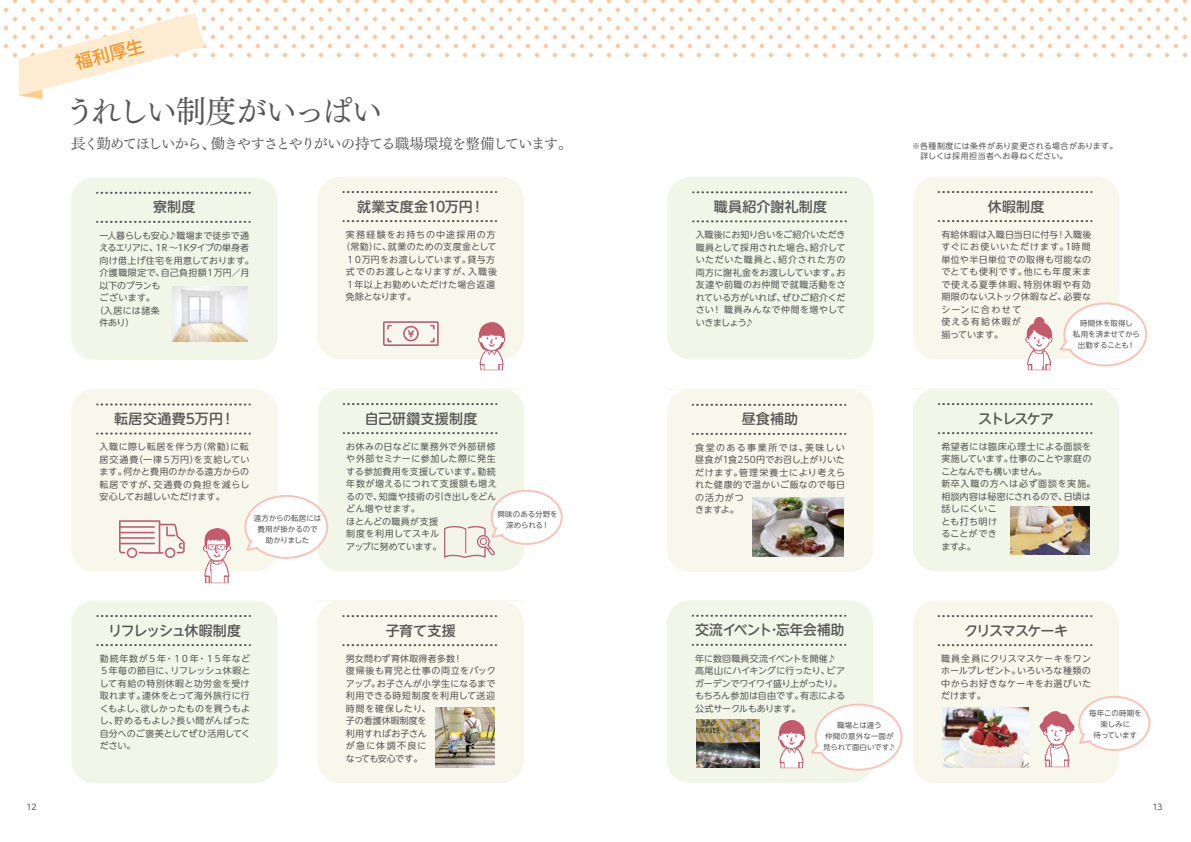
<style>
.page{position:relative;width:1191px;height:842px;background:#fff}
.page>*{position:absolute;margin:0;border:0;box-sizing:border-box;transform-origin:0 0}
.t1{font:31.2px "Tsuku Min Pro M";letter-spacing:-.075em;color:#595757}
.t2{font:500 17.5px "UD Shin M Go Pro";color:#f3982d}
.t3{font:14.5px "Tsuku Min Pro M";letter-spacing:-.095em;color:#595757}
.t4{font:500 14px "UD Shin M Go Pro";letter-spacing:.005em;color:#595757}
.t5{font:500 14px "UD Shin M Go Pro";letter-spacing:-.085em;color:#595757}
.t6{font:500 14px "UD Shin M Go Pro";letter-spacing:.025em;color:#595757}
.t7{font:500 14px "UD Shin M Go Pro";letter-spacing:-.095em;color:#595757}
.t8{font:9px/12.5px "UD Shin M Go Pro";letter-spacing:.025em;color:#595757;text-align:justify}
.t9{font:9px/12.5px "UD Shin M Go Pro";letter-spacing:.05em;color:#595757}
.t10{font:9px/12.5px "UD Shin M Go Pro";letter-spacing:-.01em;color:#595757}
.t11{font:9px "UD Shin M Go Pro";letter-spacing:-.08em;color:#595757}
.t12{font:9px "UD Shin M Go Pro";letter-spacing:.08em;color:#595757}
.t13{font:9px "UD Shin M Go Pro";letter-spacing:.045em;color:#595757}
.t14{font:9px "UD Shin M Go Pro";letter-spacing:.12em;color:#595757}
.t15{font:9px "UD Shin M Go Pro";letter-spacing:-.04em;color:#595757}
.t16{font:9px "UD Shin M Go Pro";letter-spacing:-.03em;color:#595757}
.t17{font:8px/10px "UD Shin M Go Pro";letter-spacing:.03em;color:#595757}
.t18{font:7.5px/11px "UD Shin M Go Pro";letter-spacing:-.01em;color:#595757;text-align:center}
</style>
<div class="page">
<svg style="left:3px;top:0;width:1185px;height:58px"></svg>
<div style="left:317px;top:177px;width:207px;height:182px;background:#f8f7ec;border-radius:23px"></div>
<div style="left:71px;top:601px;width:207px;height:182px;background:#f2f6e9;border-radius:23px"></div>
<div style="left:913px;top:177px;width:206px;height:182px;background:#f8f7ec;border-radius:23px"></div>
<div style="left:667px;top:600px;width:206px;height:183px;background:#f2f6e9;border-radius:23px"></div>
<div style="left:913px;top:601px;width:206px;height:182px;background:#f8f7ec;border-radius:23px"></div>
<div style="left:71px;top:389px;width:207px;height:182px;background:#f8f7ec;border-radius:23px"></div>
<div style="left:318px;top:389px;width:206px;height:182px;background:#f2f6e9;border-radius:23px"></div>
<div style="left:667px;top:177px;width:206px;height:182px;background:#f2f6e9;border-radius:23px"></div>
<div style="left:667px;top:389px;width:206px;height:183px;background:#f8f7ec;border-radius:23px"></div>
<div style="left:913px;top:389px;width:206px;height:182px;background:#f2f6e9;border-radius:23px"></div>
<div style="left:71px;top:177px;width:206px;height:183px;background:#f2f6e9;border-radius:23px"></div>
<div style="left:317px;top:601px;width:207px;height:182px;background:#f8f7ec;border-radius:23px"></div>
<svg style="left:19px;top:13px;width:186px;height:86px"></svg>
<svg style="left:343px;top:220px;width:154px;height:2px"></svg>
<svg style="left:343px;top:191px;width:154px;height:2px"></svg>
<svg style="left:97px;top:432px;width:153px;height:2px"></svg>
<svg style="left:97px;top:403px;width:153px;height:2px"></svg>
<svg style="left:344px;top:432px;width:153px;height:2px"></svg>
<svg style="left:344px;top:403px;width:153px;height:2px"></svg>
<svg style="left:97px;top:644px;width:154px;height:2px"></svg>
<svg style="left:97px;top:615px;width:154px;height:2px"></svg>
<svg style="left:693px;top:220px;width:153px;height:2px"></svg>
<svg style="left:693px;top:191px;width:153px;height:2px"></svg>
<svg style="left:938px;top:220px;width:154px;height:2px"></svg>
<svg style="left:938px;top:191px;width:154px;height:2px"></svg>
<svg style="left:692px;top:433px;width:154px;height:2px"></svg>
<svg style="left:692px;top:404px;width:154px;height:2px"></svg>
<svg style="left:938px;top:432px;width:154px;height:2px"></svg>
<svg style="left:938px;top:403px;width:154px;height:2px"></svg>
<svg style="left:692px;top:644px;width:154px;height:2px"></svg>
<svg style="left:692px;top:615px;width:154px;height:2px"></svg>
<svg style="left:938px;top:644px;width:154px;height:2px"></svg>
<svg style="left:938px;top:615px;width:154px;height:2px"></svg>
<svg style="left:97px;top:221px;width:153px;height:2px"></svg>
<svg style="left:97px;top:192px;width:153px;height:2px"></svg>
<img style="left:478px;top:322px;width:27px;height:49px">
<img style="left:778px;top:720px;width:28px;height:49px">
<img style="left:200px;top:528px;width:36px;height:56px">
<img style="left:1025px;top:317px;width:28px;height:54px">
<img style="left:1039px;top:711px;width:36px;height:57px">
<img style="left:752px;top:497px;width:91px;height:60px">
<img style="left:942px;top:707px;width:86px;height:61px">
<img style="left:696px;top:719px;width:63px;height:48px">
<img style="left:1010px;top:507px;width:80px;height:47px">
<img style="left:444px;top:527px;width:50px;height:30px">
<img style="left:119px;top:520px;width:65px;height:38px">
<img style="left:383px;top:321px;width:55px;height:24px">
<div style="left:245px;top:496px;width:82px;height:62px;background:#fff;border-radius:50%"></div>
<div style="left:244px;top:495px;width:84px;height:64px;border:2px solid #f7c4bc;border-radius:50%"></div>
<svg style="left:246px;top:538px;width:14px;height:14px"></svg>
<div style="left:1064px;top:303px;width:82px;height:62px;background:#fff;border-radius:50%"></div>
<div style="left:1063px;top:302px;width:84px;height:64px;border:2px solid #f7c4bc;border-radius:50%"></div>
<svg style="left:1059px;top:339px;width:14px;height:13px"></svg>
<div style="left:815px;top:705px;width:86px;height:65px;background:#fff;border-radius:50%"></div>
<div style="left:814px;top:704px;width:88px;height:67px;border:2px solid #f7c4bc;border-radius:50%"></div>
<svg style="left:811px;top:742px;width:13px;height:13px"></svg>
<div style="left:491px;top:491px;width:71px;height:53px;background:#fff;border-radius:50%"></div>
<div style="left:490px;top:490px;width:73px;height:55px;border:2px solid #f7c4bc;border-radius:50%"></div>
<svg style="left:489px;top:525px;width:16px;height:15px"></svg>
<div style="left:1079px;top:697px;width:70px;height:53px;background:#fff;border-radius:50%"></div>
<div style="left:1078px;top:696px;width:72px;height:55px;border:2px solid #f7c4bc;border-radius:50%"></div>
<svg style="left:1079px;top:731px;width:13px;height:14px"></svg>
<svg style="left:343px;top:644px;width:154px;height:2px"></svg>
<svg style="left:343px;top:615px;width:154px;height:2px"></svg>
<img style="left:436px;top:708px;width:59px;height:60px">
<img style="left:172px;top:286px;width:76px;height:56px">
<h2 class="t2" style="left:72px;top:49px;width:72px;rotate:-15deg">福利厚生</h2>
<h1 class="t1" style="left:64px;top:83px;width:320px">うれしい制度がいっぱい</h1>
<h3 class="t3" style="left:71px;top:131px;width:503px">長く勤めてほしいから、働きやすさとやりがいの持てる職場環境を整備しています。</h3>
<h3 class="t4" style="left:153px;top:196px;width:44px">寮制度</h3>
<p class="t10" style="left:99px;top:228px;width:151px">一人暮らしも安心♪職場まで徒歩で通</p>
<p class="t11" style="left:99px;top:240px;width:151px">えるエリアに、１R ～１Kタイプの単身者</p>
<p class="t8" style="left:99px;top:253px;width:156px">向け借上げ住宅を用意しております。</p>
<p class="t8" style="left:99px;top:266px;width:151px">介護職限定で、自己負担額１万円／月</p>
<p class="t16" style="left:99px;top:278px;width:62px">以下のプランも</p>
<p class="t8" style="left:99px;top:291px;width:62px">ございます。　</p>
<p class="t8" style="left:95px;top:303px;width:66px">（入居には諸条</p>
<p class="t8" style="left:99px;top:316px;width:36px">件あり）</p>
<h3 class="t4" style="left:357px;top:195px;width:129px">就業支度金10万円！</h3>
<p class="t14" style="left:346px;top:227px;width:151px">実務経験をお持ちの中途採用の方</p>
<p class="t8" style="left:341px;top:240px;width:157px">（常勤）に、就業のための支度金として</p>
<p class="t8" style="left:346px;top:253px;width:151px">１０万円をお渡ししています。貸与方</p>
<p class="t12" style="left:346px;top:265px;width:153px">式でのお渡しとなりますが、入職後</p>
<p class="t13" style="left:346px;top:277px;width:151px">１年以上お勤めいただけた場合返還</p>
<p class="t15" style="left:346px;top:290px;width:72px">免除となります。</p>
<h3 class="t6" style="left:114px;top:407px;width:122px">転居交通費5万円！</h3>
<p class="t8" style="left:100px;top:440px;width:151px">入職に際し転居を伴う方（常勤）に転居交通費（一律５万円）を支給しています。何かと費用のかかる遠方からの転居ですが、交通費の負担を減らし安心してお越しいただけます。</p>
<p class="t18" style="left:254px;top:512px;width:69px">遠方からの転居には費用が掛かるので助かりました</p>
<h3 class="t4" style="left:365px;top:407px;width:114px">自己研鑽支援制度</h3>
<p class="t8" style="left:346px;top:440px;width:152px;text-align:left">お休みの日などに業務外で外部研修や外部セミナーに参加した際に発生する参加費用を支援しています。勤続年数が増えるにつれて支援額も増えるので、知識や技術の引き出しをどんどん増やせます。<br>ほとんどの職員が支援<br>制度を利用してスキル<br>アップに努めています。</p>
<p class="t18" style="left:497px;top:508px;width:62px">興味のある分野を深められる！</p>
<h3 class="t5" style="left:108px;top:619px;width:134px">リフレッシュ休暇制度</h3>
<p class="t8" style="left:100px;top:652px;width:152px">勤続年数が５年・１０年・１５年など５年毎の節目に、リフレッシュ休暇として有給の特別休暇と功労金を受け取れます。連休をとって海外旅行に行くもよし、欲しかったものを買うもよし、貯めるもよし♪長い間がんばった自分へのご褒美としてぜひ活用してください。</p>
<h3 class="t4" style="left:386px;top:619px;width:72px">子育て支援</h3>
<p class="t8" style="left:346px;top:652px;width:151px;text-align:left">男女問わず育休取得者多数！<br>復帰後も育児と仕事の両立をバックアップ。お子さんが小学生になるまで利用できる時短制度を利用して送迎時間を確保したり、<br>子の看護休暇制度を<br>利用すればお子さん<br>が急に体調不良に<br>なっても安心です。</p>
<h3 class="t4" style="left:714px;top:195px;width:115px">職員紹介謝礼制度</h3>
<p class="t8" style="left:695px;top:228px;width:152px">入職後にお知り合いをご紹介いただき職員として採用された場合、紹介していただいた職員と、紹介された方の両方に謝礼金をお渡ししています。お友達や前職のお仲間で就職活動をされている方がいれば、ぜひご紹介ください！職員みんなで仲間を増やしていきましょう♪</p>
<h3 class="t4" style="left:741px;top:408px;width:58px">昼食補助</h3>
<p class="t9" style="left:695px;top:440px;width:151px">食堂のある事業所では、美味しい昼食が1食250円でお召し上がりいただけます。管理栄養士により考えられた健康的で温かいご飯なので毎日の活力がつ<br>きますよ。</p>
<p class="t17" style="left:912px;top:140px;width:207px">※各種制度には条件があり変更される場合があります。　詳しくは採用担当者へお尋ねください。</p>
<h3 class="t4" style="left:987px;top:195px;width:58px">休暇制度</h3>
<p class="t9" style="left:941px;top:228px;width:152px">有給休暇は入職日当日に付与！入職後すぐにお使いいただけます。1時間単位や半日単位での取得も可能なのでとても便利です。他にも年度末まで使える夏季休暇、特別休暇や有効期限のないストック休暇など、必要なシーンに合わせて<br>使える有給休暇が<br>揃っています。</p>
<p class="t18" style="left:1073px;top:318px;width:68px">時間休を取得し<br>私用を済ませてから出勤することも！</p>
<h3 class="t4" style="left:978px;top:407px;width:77px">ストレスケア</h3>
<p class="t8" style="left:941px;top:440px;width:156px;text-align:left">希望者には臨床心理士による面談を実施しています。仕事のことや家庭のことなんでも構いません。<br>新卒入職の方へは必ず面談を実施。相談内容は秘密にされるので、日頃は話しにくいこ<br>とも打ち明け<br>ることができ<br>ますよ。</p>
<h3 class="t4" style="left:695px;top:619px;width:150px">交流イベント･忘年会補助</h3>
<p class="t10" style="left:695px;top:651px;width:151px">年に数回職員交流イベントを開催♪高尾山にハイキングに行ったり、ビアガーデンでワイワイ盛り上がったり。もちろん参加は自由です。有志による公式サークルもあります。</p>
<p class="t18" style="left:823px;top:719px;width:74px">職場とは違う<br>仲間の意外な一面が見られて面白いです♪</p>
<h3 class="t7" style="left:964px;top:619px;width:105px">クリスマスケーキ</h3>
<p class="t8" style="left:941px;top:652px;width:151px">職員全員にクリスマスケーキをワンホールプレゼント。いろいろな種類の中からお好きなケーキをお選びいただけます。</p>
<p class="t18" style="left:1089px;top:707px;width:54px">毎年この時期を楽しみに<br>待っています</p>
<p class="t17" style="left:27px;top:802px;width:11px">12</p>
<p class="t17" style="left:1152px;top:802px;width:11px">13</p>
</div>
